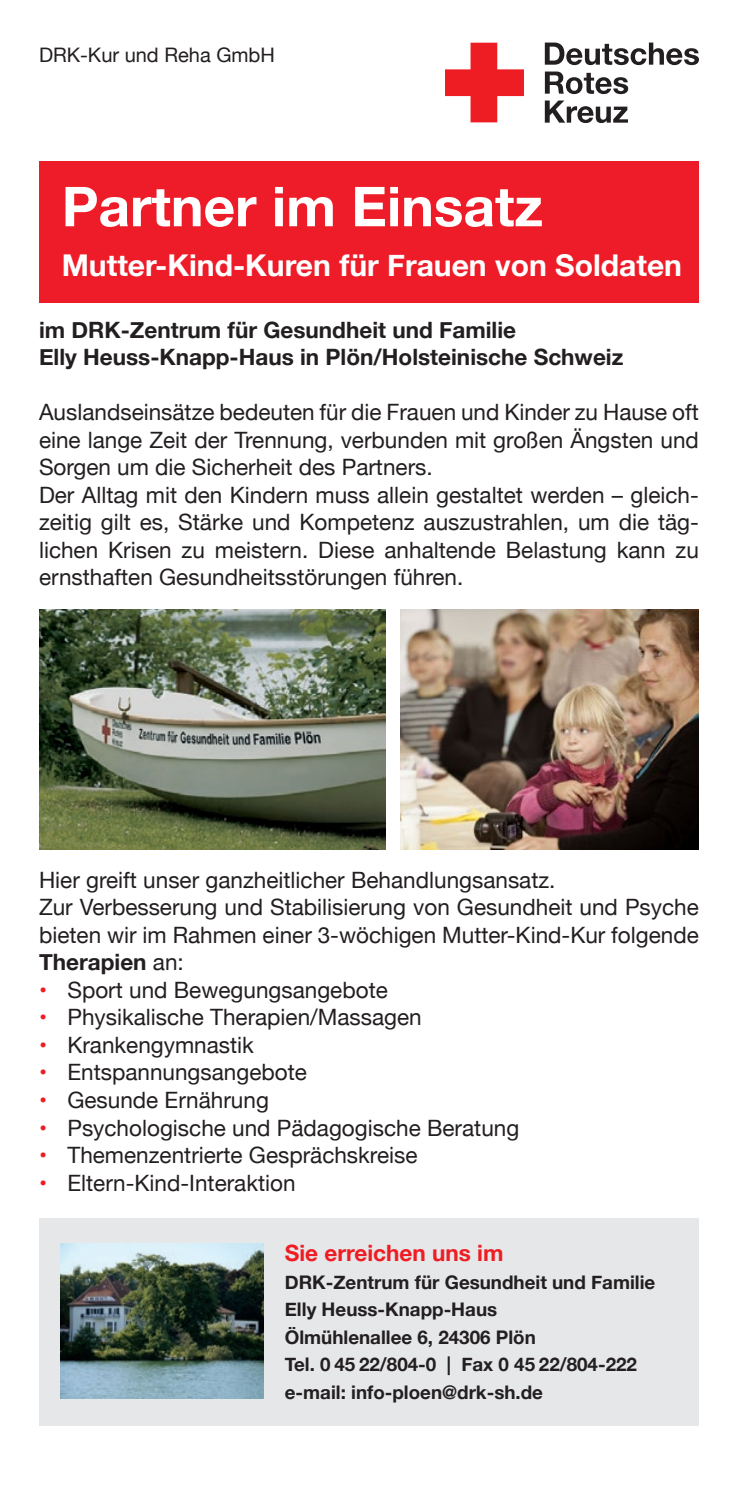
<style>
.page{position:relative;width:738px;height:1489px;background:#fff}
.page>*{position:absolute;margin:0;border:0;box-sizing:border-box;transform-origin:0 0}
.t1{font:700 55px "Helvetica Neue";color:#fff}
.t2{font:700 30px "Helvetica Neue";color:#fff}
.t3{font:22.5px/27.5px "Helvetica Neue";color:#231f20}
.t4{font:700 22.5px/27.5px "Helvetica Neue";color:#231f20}
.t5{font:700 22.5px "Helvetica Neue";color:#ee1d23}
.t6{font:20px "Helvetica Neue";color:#231f20}
.t7{font:700 18.75px/27.5px "Helvetica Neue";color:#231f20}
.s1{font-weight:700}
.s2{color:#ee1d23}
</style>
<div class="page">
<div style="left:39px;top:161px;width:659px;height:142px;background:#ee1c28"></div>
<svg style="left:445px;top:43px;width:78px;height:79px"></svg>
<svg style="left:544px;top:43px;width:154px;height:22px"></svg>
<svg style="left:544px;top:71px;width:83px;height:23px"></svg>
<svg style="left:544px;top:100px;width:83px;height:22px"></svg>
<div style="left:39px;top:1218px;width:659px;height:207px;background:#e6e7e9"></div>
<img style="left:60px;top:1243px;width:203px;height:155px">
<img style="left:39px;top:609px;width:346px;height:240px">
<img style="left:400px;top:609px;width:298px;height:240px">
<p class="t6" style="left:39px;top:40px;width:237px">DRK-Kur und Reha GmbH</p>
<h1 class="t1" style="left:62px;top:163px;width:482px">Partner im Einsatz</h1>
<h2 class="t2" style="left:62px;top:242px;width:621px">Mutter-Kind-Kuren für Frauen von Soldaten</h2>
<p class="t4" style="left:39px;top:316px;width:585px">im DRK-Zentrum für Gesundheit und Familie<br>Elly Heuss-Knapp-Haus in Plön/Holsteinische Schweiz</p>
<p class="t3" style="left:39px;top:400px;width:661px">Auslandseinsätze bedeuten für die Frauen und Kinder zu Hause oft eine lange Zeit der Trennung, verbunden mit großen Ängsten und Sorgen um die Sicherheit des Partners.<br>Der Alltag mit den Kindern muss allein gestaltet werden – gleich&shy;zeitig gilt es, Stärke und Kompetenz auszustrahlen, um die täg&shy;lichen Krisen zu meistern. Diese anhaltende Belastung kann zu ernsthaften Gesundheitsstörungen führen.</p>
<p class="t3" style="left:39px;top:867px;width:661px">Hier greift unser ganzheitlicher Behandlungsansatz.<br>Zur Verbesserung und Stabilisierung von Gesundheit und Psyche bieten wir im Rahmen einer 3-wöchigen Mutter-Kind-Kur folgende <span class="s1">Therapien</span> an:</p>
<p class="t3" style="left:39px;top:977px;width:350px"><span class="s2">•</span> Sport und Bewegungsangebote</p>
<p class="t3" style="left:39px;top:1004px;width:384px"><span class="s2">•</span> Physikalische Therapien/Massagen</p>
<p class="t3" style="left:39px;top:1032px;width:216px"><span class="s2">•</span> Krankengymnastik</p>
<p class="t3" style="left:39px;top:1059px;width:269px"><span class="s2">•</span> Entspannungsangebote</p>
<p class="t3" style="left:39px;top:1087px;width:231px"><span class="s2">•</span> Gesunde Ernährung</p>
<p class="t3" style="left:39px;top:1114px;width:481px"><span class="s2">•</span> Psychologische und Pädagogische Beratung</p>
<p class="t3" style="left:39px;top:1142px;width:379px"><span class="s2">•</span> Themenzentrierte Gesprächskreise</p>
<p class="t3" style="left:39px;top:1169px;width:258px"><span class="s2">•</span> Eltern-Kind-Interaktion</p>
<p class="t5" style="left:284px;top:1235px;width:220px">Sie erreichen uns im</p>
<p class="t7" style="left:284px;top:1268px;width:372px">DRK-Zentrum für Gesundheit und Familie<br>Elly Heuss-Knapp-Haus<br>Ölmühlenallee 6, 24306 Plön<br>Tel. 0 45 22/804-0 | Fax 0 45 22/804-222 e-mail: info-ploen@drk-sh.de</p>
</div>
